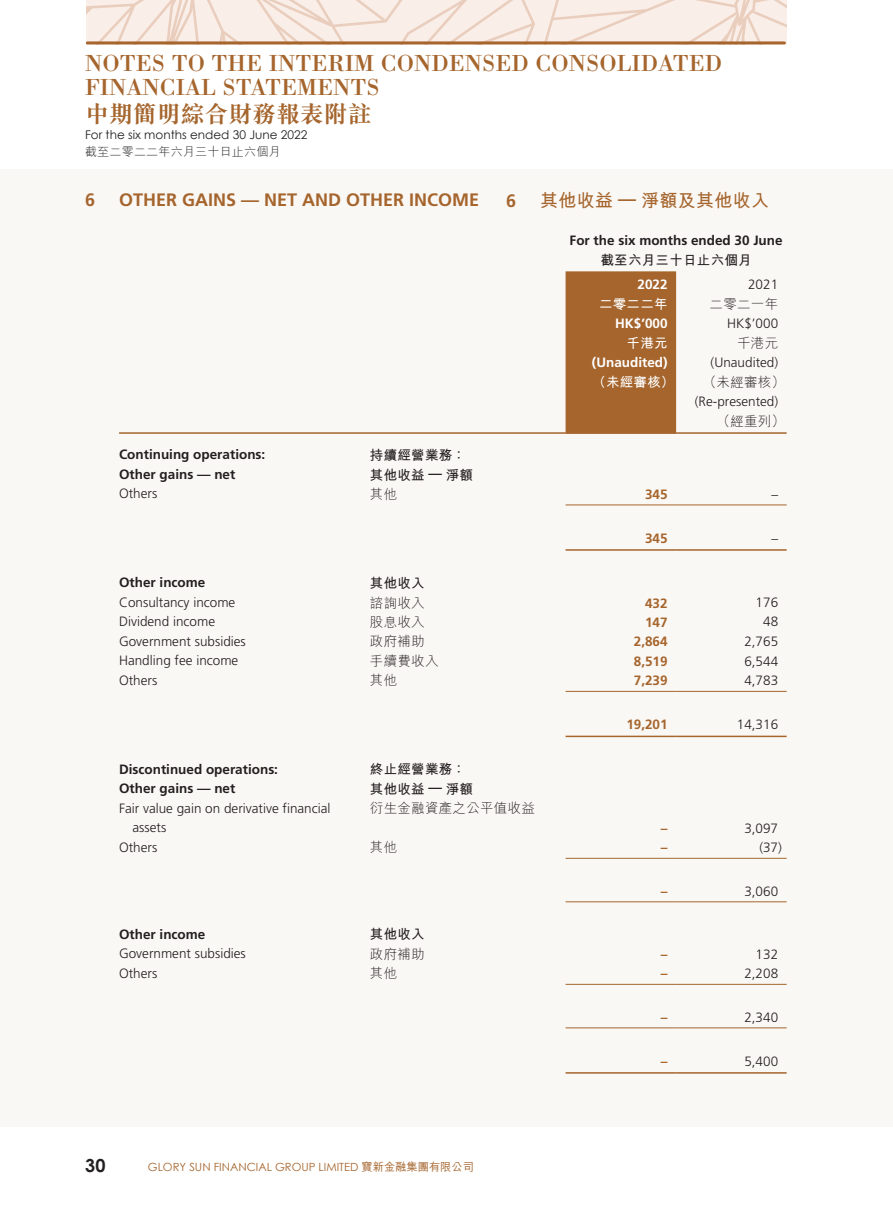
<style>
.page{position:relative;width:893px;height:1212px;background:#fff}
.page>*{position:absolute;margin:0;border:0;box-sizing:border-box;transform-origin:0 0}
.t1{font:24px/24px "Bodoni Std";color:#a5652d}
.t2{font:700 24px "M Sung HK";letter-spacing:-.005em;color:#a5652d}
.t3{font:700 18px "Frutiger LT Std";color:#a5652d}
.t4{font:700 18px "M Hei HK";letter-spacing:.02em;color:#a5652d}
.t5{font:700 18px "Century Gothic";color:#231f20}
.t6{font:300 13.5px/19.5px "Frutiger LT Std";color:#231f20}
.t7{font:700 13.5px "Frutiger LT Std";color:#231f20}
.t8{font:300 13.5px "M Hei HK";letter-spacing:.02em;color:#231f20}
.t9{font:700 13.5px "M Hei HK";letter-spacing:.02em;color:#231f20}
.t10{font:700 13.5px "Frutiger LT Std";color:#a5652d}
.t11{font:700 13.5px "Frutiger LT Std";color:#fff}
.t12{font:700 13.5px "M Hei HK";letter-spacing:.02em;color:#fff}
.t13{font:12px "Century Gothic";color:#231f20}
.t14{font:300 12px "M Hei HK";letter-spacing:.02em;color:#231f20}
.t15{font:11.25px "Century Gothic";color:#a5652d}
.s1{font-family:"Frutiger LT Std"}
.s2{font-family:"M Hei HK";font-weight:500}
</style>
<div class="page">
<div style="left:0;top:170px;width:893px;height:957px;background:#faf8f5"></div>
<svg style="left:86px;top:0;width:701px;height:45px;background:#f6e7e0"></svg>
<hr style="left:87px;top:41px;width:697px;height:3px;background:#a5652d">
<div style="left:566px;top:271px;width:110px;height:161px;background:#a5652d"></div>
<svg style="left:566px;top:505px;width:110px;height:524px"></svg>
<hr style="left:119px;top:432px;width:251px;height:2px;background:#a5652d">
<hr style="left:370px;top:432px;width:196px;height:2px;background:#a5652d">
<hr style="left:566px;top:432px;width:110px;height:2px;background:#a5652d">
<hr style="left:676px;top:432px;width:111px;height:2px;background:#a5652d">
<hr style="left:566px;top:504px;width:110px;height:1px;background:#a5652d">
<hr style="left:676px;top:504px;width:111px;height:1px;background:#a5652d">
<hr style="left:566px;top:549px;width:110px;height:2px;background:#a5652d">
<hr style="left:676px;top:549px;width:111px;height:2px;background:#a5652d">
<hr style="left:566px;top:691px;width:110px;height:1px;background:#a5652d">
<hr style="left:676px;top:691px;width:111px;height:1px;background:#a5652d">
<hr style="left:566px;top:736px;width:110px;height:1px;background:#a5652d">
<hr style="left:676px;top:736px;width:111px;height:1px;background:#a5652d">
<hr style="left:566px;top:858px;width:110px;height:1px;background:#a5652d">
<hr style="left:676px;top:858px;width:111px;height:1px;background:#a5652d">
<hr style="left:566px;top:901px;width:110px;height:1px;background:#a5652d">
<hr style="left:676px;top:901px;width:111px;height:1px;background:#a5652d">
<hr style="left:566px;top:984px;width:110px;height:1px;background:#a5652d">
<hr style="left:676px;top:984px;width:111px;height:1px;background:#a5652d">
<hr style="left:566px;top:1027px;width:110px;height:1px;background:#a5652d">
<hr style="left:676px;top:1027px;width:111px;height:1px;background:#a5652d">
<hr style="left:566px;top:1072px;width:110px;height:1px;background:#a5652d">
<hr style="left:676px;top:1072px;width:111px;height:1px;background:#a5652d">
<h1 class="t1" style="left:85px;top:51px;width:639px">NOTES TO THE INTERIM CONDENSED CONSOLIDATED<br>FINANCIAL STATEMENTS</h1>
<h1 class="t2" style="left:85px;top:102px;width:288px">中期簡明綜合財務報表附註</h1>
<p class="t13" style="left:85px;top:126px;width:224px">For the six months ended 30 June 2022</p>
<p class="t14" style="left:85px;top:145px;width:197px">截至二零二二年六月三十日止六個月</p>
<h2 class="t3" style="left:85px;top:189px;width:12px">6</h2>
<h2 class="t3" style="left:119px;top:189px;width:362px">OTHER GAINS — NET AND OTHER INCOME</h2>
<p class="t7" style="left:570px;top:233px;width:215px">For the six months ended 30 June</p>
<p class="t9" style="left:600px;top:251px;width:153px">截至六月三十日止六個月</p>
<p class="t11" style="left:638px;top:276px;width:32px">2022</p>
<p class="t6" style="left:748px;top:274px;width:32px">2021</p>
<p class="t12" style="left:599px;top:294px;width:70px">二零二二年</p>
<p class="t8" style="left:710px;top:297px;width:70px">二零二一年</p>
<p class="t11" style="left:615px;top:315px;width:54px">HK$’000</p>
<p class="t6" style="left:727px;top:313px;width:53px">HK$’000</p>
<p class="t12" style="left:627px;top:333px;width:43px">千港元</p>
<p class="t8" style="left:737px;top:336px;width:43px">千港元</p>
<p class="t11" style="left:592px;top:354px;width:77px">(Unaudited)</p>
<p class="t6" style="left:711px;top:352px;width:69px">(Unaudited)</p>
<p class="t12" style="left:592px;top:372px;width:83px">（未經審核）</p>
<p class="t8" style="left:703px;top:375px;width:83px">（未經審核）</p>
<p class="t6" style="left:695px;top:392px;width:85px">(Re-presented)</p>
<p class="t8" style="left:717px;top:414px;width:70px">（經重列）</p>
<p class="t7" style="left:119px;top:447px;width:148px">Continuing operations:</p>
<p class="t9" style="left:370px;top:445px;width:97px">持續經營業務：</p>
<p class="t7" style="left:119px;top:466px;width:118px">Other gains — net</p>
<p class="t9" style="left:370px;top:465px;width:105px">其他收益 <sup>—</sup> 淨額</p>
<p class="t6" style="left:119px;top:484px;width:40px">Others</p>
<p class="t8" style="left:370px;top:487px;width:29px">其他</p>
<p class="t10" style="left:645px;top:486px;width:24px">345</p>
<p class="t6" style="left:771px;top:485px;width:8px">–</p>
<p class="t10" style="left:645px;top:530px;width:24px">345</p>
<p class="t6" style="left:771px;top:528px;width:8px">–</p>
<p class="t7" style="left:119px;top:575px;width:88px">Other income</p>
<p class="t9" style="left:370px;top:573px;width:56px">其他收入</p>
<p class="t6" style="left:119px;top:593px;width:118px">Consultancy income</p>
<p class="t8" style="left:370px;top:596px;width:56px">諮詢收入</p>
<p class="t10" style="left:645px;top:595px;width:24px">432</p>
<p class="t6" style="left:756px;top:593px;width:24px">176</p>
<p class="t6" style="left:119px;top:612px;width:98px">Dividend income</p>
<p class="t8" style="left:370px;top:615px;width:56px">股息收入</p>
<p class="t10" style="left:645px;top:614px;width:24px">147</p>
<p class="t6" style="left:763px;top:612px;width:17px">48</p>
<p class="t6" style="left:119px;top:632px;width:128px">Government subsidies</p>
<p class="t8" style="left:370px;top:635px;width:56px">政府補助</p>
<p class="t10" style="left:634px;top:634px;width:35px">2,864</p>
<p class="t6" style="left:744px;top:632px;width:35px">2,765</p>
<p class="t6" style="left:119px;top:651px;width:121px">Handling fee income</p>
<p class="t8" style="left:370px;top:654px;width:70px">手續費收入</p>
<p class="t10" style="left:634px;top:653px;width:35px">8,519</p>
<p class="t6" style="left:744px;top:652px;width:35px">6,544</p>
<p class="t6" style="left:119px;top:671px;width:40px">Others</p>
<p class="t8" style="left:370px;top:674px;width:29px">其他</p>
<p class="t10" style="left:634px;top:673px;width:35px">7,239</p>
<p class="t6" style="left:744px;top:671px;width:35px">4,783</p>
<p class="t10" style="left:626px;top:716px;width:43px">19,201</p>
<p class="t6" style="left:737px;top:715px;width:43px">14,316</p>
<p class="t7" style="left:119px;top:761px;width:161px">Discontinued operations:</p>
<p class="t9" style="left:370px;top:760px;width:97px">終止經營業務：</p>
<p class="t7" style="left:119px;top:781px;width:118px">Other gains — net</p>
<p class="t9" style="left:370px;top:779px;width:105px">其他收益 <sup>—</sup> 淨額</p>
<p class="t6" style="left:133px;top:799px;width:200px;text-indent:-13px">Fair value gain on derivative financial assets</p>
<p class="t8" style="left:370px;top:801px;width:166px">衍生金融資產之公平值收益</p>
<p class="t10" style="left:661px;top:820px;width:8px">–</p>
<p class="t6" style="left:744px;top:819px;width:35px">3,097</p>
<p class="t6" style="left:119px;top:838px;width:40px">Others</p>
<p class="t8" style="left:370px;top:840px;width:29px">其他</p>
<p class="t10" style="left:661px;top:840px;width:8px">–</p>
<p class="t6" style="left:759px;top:838px;width:24px">(37)</p>
<p class="t10" style="left:661px;top:883px;width:8px">–</p>
<p class="t6" style="left:744px;top:882px;width:35px">3,060</p>
<p class="t7" style="left:119px;top:926px;width:88px">Other income</p>
<p class="t9" style="left:370px;top:925px;width:56px">其他收入</p>
<p class="t6" style="left:119px;top:944px;width:128px">Government subsidies</p>
<p class="t8" style="left:370px;top:947px;width:56px">政府補助</p>
<p class="t10" style="left:661px;top:946px;width:8px">–</p>
<p class="t6" style="left:756px;top:945px;width:24px">132</p>
<p class="t6" style="left:119px;top:964px;width:40px">Others</p>
<p class="t8" style="left:370px;top:966px;width:29px">其他</p>
<p class="t10" style="left:661px;top:966px;width:8px">–</p>
<p class="t6" style="left:744px;top:964px;width:35px">2,208</p>
<p class="t10" style="left:661px;top:1009px;width:8px">–</p>
<p class="t6" style="left:744px;top:1008px;width:35px">2,340</p>
<p class="t10" style="left:661px;top:1053px;width:8px">–</p>
<p class="t6" style="left:744px;top:1051px;width:35px">5,400</p>
<h2 class="t3" style="left:506px;top:191px;width:12px">6</h2>
<h2 class="t4" style="left:540px;top:188px;width:231px">其他收益 <span class="s1">—</span> 淨額及其他收入</h2>
<h2 class="t5" style="left:85px;top:1152px;width:22px">30</h2>
<p class="t15" style="left:148px;top:1159px;width:328px">GLORY SUN FINANCIAL GROUP LIMITED <span class="s2">寶新金融集團有限公司</span></p>
</div>
